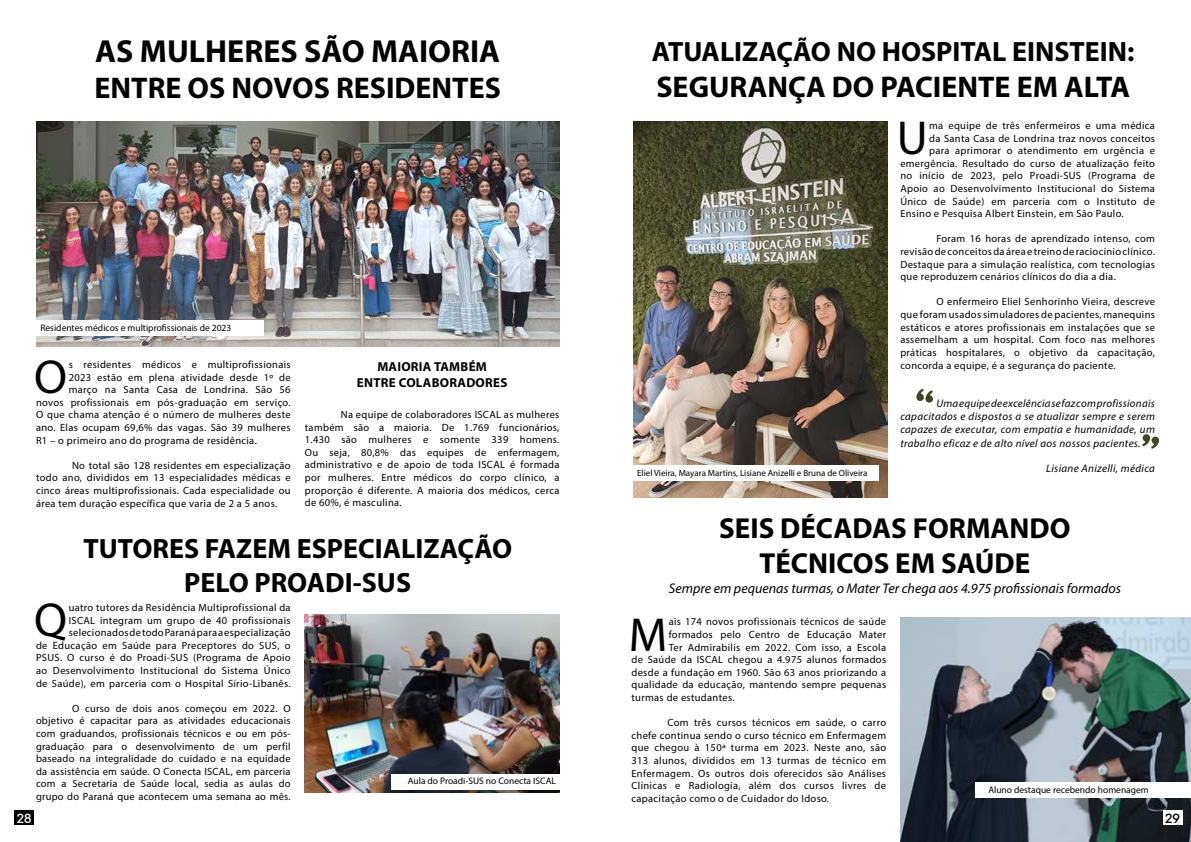
<style>
.page{position:relative;width:1191px;height:842px;background:#fff}
.page>*{position:absolute;margin:0;border:0;box-sizing:border-box;transform-origin:0 0}
.t1{font:47.9px "Myriad Pro";color:#000}
.t2{font:700 32px "Myriad Pro";color:#000}
.t3{font:700 30px "Myriad Pro";color:#000}
.t4{font:700 29px/34.8px "Myriad Pro";color:#000;text-align:center}
.t5{font:700 28px/33.6px "Myriad Pro";color:#000;text-align:center}
.t6{font:500 15px "TT Commons";color:#fff}
.t7{font:500 15px "TT Commons";color:#020203}
.t8{font:italic 14px "Myriad Pro";color:#000}
.t9{font:700 13px/15.6px "Myriad Pro";letter-spacing:.02em;color:#000;text-align:center}
.t10{font:italic 11px/13.2px "Myriad Pro";letter-spacing:.03em;color:#000;text-align:justify}
.t11{font:10.5px/12.6px "Myriad Pro";letter-spacing:.03em;color:#000;text-align:justify}
.t12{font:9.5px "Myriad Pro";color:#000}
.t13{font:9px "Myriad Pro";color:#000}
</style>
<div class="page">
<img style="left:36px;top:121px;width:523px;height:226px">
<img style="left:305px;top:615px;width:254px;height:177px">
<img style="left:633px;top:121px;width:255px;height:376px">
<div style="left:631px;top:465px;width:248px;height:16px;background:#fff"></div>
<img style="left:900px;top:617px;width:291px;height:225px">
<div style="left:14px;top:811px;width:20px;height:14px;background:#000"></div>
<div style="left:1162px;top:811px;width:20px;height:14px;background:#fff"></div>
<div style="left:36px;top:320px;width:228px;height:16px;background:#fff"></div>
<div style="left:391px;top:774px;width:168px;height:15px;background:#fff"></div>
<div style="left:975px;top:782px;width:216px;height:15px;background:#fff"></div>
<h2 class="t2" style="left:95px;top:30px;width:406px">AS MULHERES SÃO MAIORIA</h2>
<h3 class="t3" style="left:95px;top:68px;width:408px">ENTRE OS NOVOS RESIDENTES</h3>
<p class="t12" style="left:40px;top:322px;width:192px">Residentes médicos e multiprofissionais de 2023</p>
<h1 class="t1" style="left:34px;top:347px;width:34px">O</h1>
<p class="t11" style="left:69px;top:358px;width:223px">s residentes médicos e multiprofissionais</p>
<p class="t9" style="left:357px;top:359px;width:152px">MAIORIA TAMBÉM<br>ENTRE COLABORADORES</p>
<p class="t11" style="left:305px;top:408px;width:256px;text-indent:36px">Na equipe de colaboradores ISCAL as mulheres também são a maioria. De 1.769 funcionários, 1.430 são mulheres e somente 339 homens.<br>Ou seja, 80,8% das equipes de enfermagem, administrativo e de apoio de toda ISCAL é formada por mulheres. Entre médicos do corpo clínico, a proporção é diferente. A maioria dos médicos, cerca de 60%, é masculina.</p>
<h3 class="t5" style="left:83px;top:531px;width:430px">TUTORES FAZEM ESPECIALIZAÇÃO<br>PELO PROADI-SUS</h3>
<p class="t11" style="left:69px;top:370px;width:223px">2023 estão em plena atividade desde 1º de</p>
<p class="t11" style="left:69px;top:383px;width:223px">março na Santa Casa de Londrina. São 56</p>
<p class="t11" style="left:36px;top:396px;width:256px">novos profissionais em pós-graduação em serviço.</p>
<p class="t11" style="left:36px;top:408px;width:256px">O que chama atenção é o número de mulheres deste</p>
<p class="t11" style="left:36px;top:421px;width:256px">ano. Elas ocupam 69,6% das vagas. São 39 mulheres</p>
<p class="t11" style="left:36px;top:433px;width:222px">R1 – o primeiro ano do programa de residência.</p>
<p class="t11" style="left:36px;top:459px;width:256px;text-indent:36px">No total são 128 residentes em especialização todo ano, divididos em 13 especialidades médicas e cinco áreas multiprofissionais. Cada especialidade ou área tem duração específica que varia de 2 a 5 anos.</p>
<h1 class="t1" style="left:34px;top:591px;width:34px">Q</h1>
<p class="t11" style="left:36px;top:601px;width:256px;text-align:right">uatro tutores da Residência Multiprofissional da<br>ISCAL integram um grupo de 40 profissionais selecionados de todo Paraná para a especialização<br>de Educação em Saúde para Preceptores do SUS, o PSUS. O curso é do Proadi-SUS (Programa de Apoio ao Desenvolvimento Institucional do Sistema Único de Saúde), em parceria com o Hospital Sírio-Libanês.</p>
<p class="t11" style="left:36px;top:702px;width:256px;text-indent:36px">O curso de dois anos começou em 2022. O objetivo é capacitar para as atividades educacionais com graduandos, profissionais técnicos e ou em pós&shy;graduação para o desenvolvimento de um perfil baseado na integralidade do cuidado e na equidade da assistência em saúde. O Conecta ISCAL, em parceria com a Secretaria de Saúde local, sedia as aulas do grupo do Paraná que acontecem uma semana ao mês.</p>
<p class="t12" style="left:408px;top:775px;width:150px">Aula do Proadi-SUS no Conecta ISCAL</p>
<h3 class="t5" style="left:652px;top:33px;width:484px">ATUALIZAÇÃO NO HOSPITAL EINSTEIN:</h3>
<h3 class="t3" style="left:656px;top:67px;width:475px">SEGURANÇA DO PACIENTE EM ALTA</h3>
<h1 class="t1" style="left:896px;top:109px;width:32px">U</h1>
<p class="t11" style="left:929px;top:119px;width:227px">ma equipe de três enfermeiros e uma médica</p>
<p class="t11" style="left:929px;top:132px;width:227px">da Santa Casa de Londrina traz novos conceitos</p>
<p class="t11" style="left:929px;top:144px;width:227px">para aprimorar o atendimento em urgência e</p>
<p class="t11" style="left:900px;top:157px;width:256px">emergência. Resultado do curso de atualização feito</p>
<p class="t11" style="left:900px;top:169px;width:256px">no início de 2023, pelo Proadi-SUS (Programa de</p>
<p class="t11" style="left:900px;top:182px;width:256px">Apoio ao Desenvolvimento Institucional do Sistema</p>
<p class="t11" style="left:900px;top:195px;width:256px">Único de Saúde) em parceria com o Instituto de</p>
<p class="t11" style="left:900px;top:207px;width:225px">Ensino e Pesquisa Albert Einstein, em São Paulo.</p>
<p class="t11" style="left:900px;top:232px;width:256px;text-indent:36px">Foram 16 horas de aprendizado intenso, com revisão de conceitos da área e treino de raciocínio clínico.<br>Destaque para a simulação realística, com tecnologias que reproduzem cenários clínicos do dia a dia.</p>
<p class="t11" style="left:900px;top:295px;width:256px;text-indent:36px">O enfermeiro Eliel Senhorinho Vieira, descreve que foram usados simuladores de pacientes, manequins estáticos e atores profissionais em instalações que se assemelham a um hospital. Com foco nas melhores práticas hospitalares, o objetivo da capacitação, concorda a equipe, é a segurança do paciente.</p>
<p class="t10" style="left:900px;top:396px;width:256px;text-indent:36px">Uma equipe de excelência se faz com profissionais capacitados e dispostos a se atualizar sempre e serem capazes de executar, com empatia e humanidade, um trabalho eficaz e de alto nível aos nossos pacientes.</p>
<p class="t10" style="left:1046px;top:462px;width:110px">Lisiane Anizelli, médica</p>
<p class="t13" style="left:637px;top:468px;width:232px">Eliel Vieira, Mayara Martins, Lisiane Anizelli e Bruna de Oliveira</p>
<h3 class="t4" style="left:719px;top:510px;width:353px">SEIS DÉCADAS FORMANDO<br>TÉCNICOS EM SAÚDE</h3>
<h3 class="t8" style="left:669px;top:580px;width:454px">Sempre em pequenas turmas, o Mater Ter chega aos 4.975 profissionais formados</h3>
<h1 class="t1" style="left:628px;top:605px;width:40px">M</h1>
<p class="t11" style="left:668px;top:615px;width:219px">ais 174 novos profissionais técnicos de saúde</p>
<p class="t11" style="left:668px;top:628px;width:219px">formados pelo Centro de Educação Mater</p>
<p class="t11" style="left:668px;top:640px;width:219px">Ter Admirabilis em 2022. Com isso, a Escola</p>
<p class="t11" style="left:631px;top:653px;width:256px">de Saúde da ISCAL chegou a 4.975 alunos formados</p>
<p class="t11" style="left:631px;top:666px;width:256px">desde a fundação em 1960. São 63 anos priorizando a</p>
<p class="t11" style="left:631px;top:678px;width:256px">qualidade da educação, mantendo sempre pequenas</p>
<p class="t11" style="left:631px;top:691px;width:104px">turmas de estudantes.</p>
<p class="t11" style="left:631px;top:716px;width:256px;text-indent:36px">Com três cursos técnicos em saúde, o carro chefe continua sendo o curso técnico em Enfermagem que chegou à 150ª turma em 2023. Neste ano, são 313 alunos, divididos em 13 turmas de técnico em Enfermagem. Os outros dois oferecidos são Análises Clínicas e Radiologia, além dos cursos livres de capacitação como o de Cuidador do Idoso.</p>
<p class="t12" style="left:988px;top:783px;width:162px">Aluno destaque recebendo homenagem</p>
<h3 class="t6" style="left:17px;top:810px;width:16px">28</h3>
<h3 class="t7" style="left:1165px;top:810px;width:16px">29</h3>
</div>
